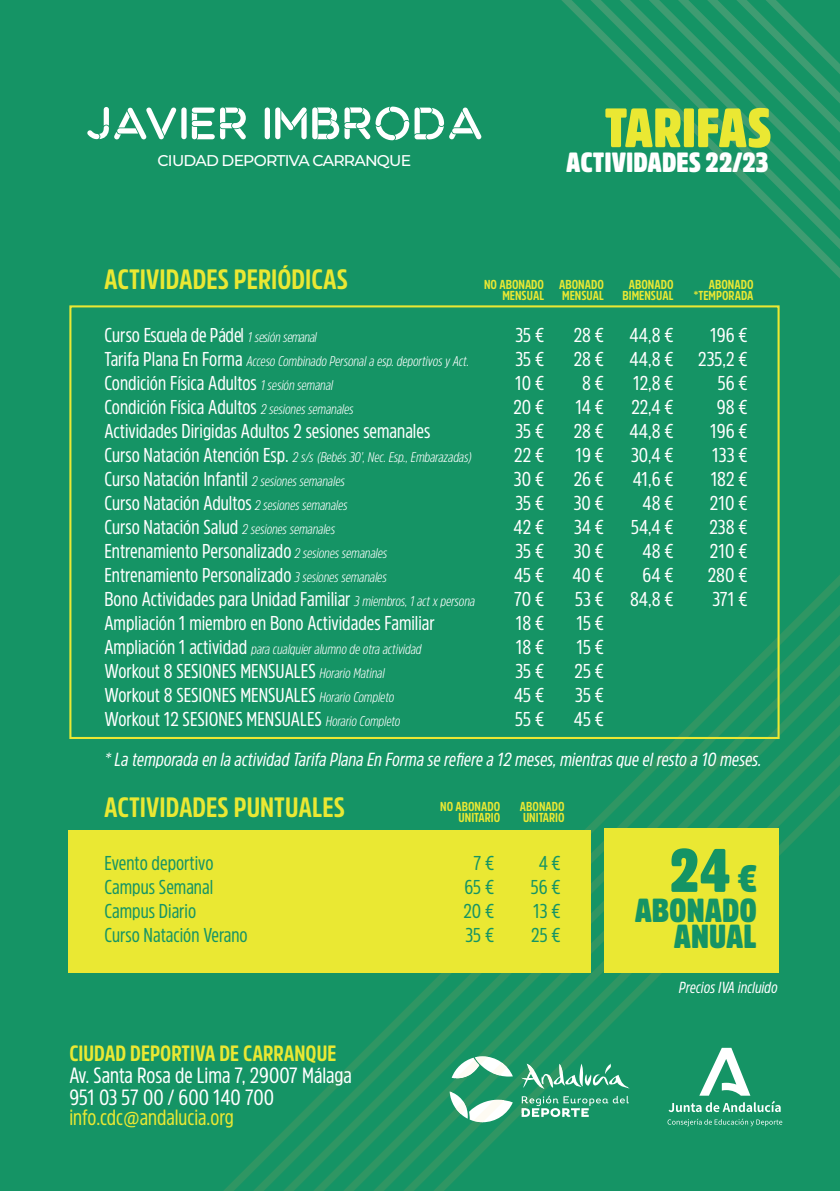
<style>
.page{position:relative;width:840px;height:1191px;background:#fff}
.page>*{position:absolute;margin:0;border:0;box-sizing:border-box;transform-origin:0 0}
.t1{font:900 60.6px "Amsi Pro Cond";color:#159465}
.t2{font:900 54.8px "Amsi Pro Cond";color:#eae833}
.t3{font:900 33px/26px "Amsi Pro Cond";color:#159465;text-align:right}
.t4{font:700 27.8px "Amsi Pro Cond";color:#eae833}
.t5{font:900 27.4px "Amsi Pro Cond";color:#fff}
.t6{font:22px/22px "Amsi Pro Cond";color:#fff}
.t7{font:700 22px "Amsi Pro Cond";color:#eae833}
.t8{font:22px "Amsi Pro Cond";color:#eae833}
.t9{font:20px/24px "Amsi Pro Cond";color:#fff}
.t10{font:20px/24px "Amsi Pro Cond";color:#159465;text-align:center}
.t11{font:italic 19px "Amsi Pro Cond";color:#fff}
.t12{font:italic 16px "Amsi Pro Cond";color:#fff}
.t13{font:500 15.6px "Montserrat";letter-spacing:-.05em;color:#fff}
.t14{font:italic 300 14px "Amsi Pro Cond";color:#fff}
.t15{font:700 12.8px/10.8px "Amsi Pro Cond";color:#eae833;text-align:right}
.s1{font-weight:300;font-style:italic;font-size:14px}
.s2{font-weight:400;font-style:normal;font-size:20px}
.s3{font-size:37.6px}
</style>
<div class="page">
<div style="left:0;top:0;width:839px;height:1191px;background:#159465"></div>
<svg style="left:561px;top:0;width:278px;height:277px"></svg>
<svg style="left:224px;top:574px;width:615px;height:617px"></svg>
<div style="left:603px;top:828px;width:175px;height:145px;background:#eae833"></div>
<div style="left:68px;top:830px;width:522px;height:143px;background:#eae833"></div>
<div style="left:69px;top:305px;width:710px;height:434px;border:2px solid #eae833"></div>
<svg style="left:87px;top:107px;width:89px;height:32px"></svg>
<div style="left:181px;top:107px;width:5px;height:32px;background:#fff;border-radius:3px"></div>
<svg style="left:192px;top:108px;width:54px;height:31px"></svg>
<div style="left:264px;top:107px;width:6px;height:32px;background:#fff;border-radius:3px"></div>
<svg style="left:275px;top:107px;width:31px;height:32px"></svg>
<svg style="left:312px;top:107px;width:169px;height:33px"></svg>
<p class="t13" style="left:157px;top:150px;width:255px">CIUDAD DEPORTIVA CARRANQUE</p>
<h2 class="t2" style="left:604px;top:90px;width:168px">TARIFAS</h2>
<h3 class="t5" style="left:566px;top:144px;width:204px">ACTIVIDADES 22/23</h3>
<h3 class="t4" style="left:104px;top:260px;width:245px">ACTIVIDADES PERIÓDICAS</h3>
<p class="t15" style="left:484px;top:278px;width:61px">NO ABONADO<br>MENSUAL</p>
<p class="t15" style="left:559px;top:278px;width:46px;text-align:left">ABONADO<br>MENSUAL</p>
<p class="t15" style="left:622px;top:278px;width:52px;text-align:center">ABONADO<br>BIMENSUAL</p>
<p class="t15" style="left:693px;top:278px;width:61px">ABONADO *TEMPORADA</p>
<p class="t9" style="left:513px;top:322px;width:32px;text-align:justify">35 € 35 € 10 € 20 € 35 € 22 € 30 € 35 € 42 € 35 € 45 € 70 € 18 € 18 € 35 € 45 € 55 €</p>
<p class="t9" style="left:629px;top:322px;width:45px;text-align:right">44,8 €<br>44,8 €<br>12,8 €<br>22,4 €<br>44,8 €<br>30,4 €<br>41,6 €<br>48 €<br>54,4 €<br>48 €<br>64 €<br>84,8 €</p>
<p class="t9" style="left:698px;top:322px;width:51px;text-align:right">196 €<br>235,2 €<br>56 €<br>98 €<br>196 €<br>133 €<br>182 €<br>210 €<br>238 €<br>210 €<br>280 €<br>371 €</p>
<p class="t11" style="left:104px;top:746px;width:658px">* La temporada en la actividad Tarifa Plana En Forma se refiere a 12 meses, mientras que el resto a 10 meses.</p>
<p class="t15" style="left:440px;top:800px;width:61px">NO ABONADO<br>UNITARIO</p>
<p class="t15" style="left:519px;top:800px;width:46px;text-align:left">ABONADO<br>UNITARIO</p>
<p class="t9" style="left:572px;top:322px;width:33px;text-align:center">28 €<br>28 €<br>8 €<br>14 €<br>28 €<br>19 €<br>26 €<br>30 €<br>34 €<br>30 €<br>40 €<br>53 €<br>15 €<br>15 €<br>25 €<br>35 €<br>45 €</p>
<p class="t9" style="left:104px;top:322px;width:214px">Curso Escuela de Pádel <span class="s1">1 sesión semanal</span></p>
<p class="t14" style="left:104px;top:351px;width:366px"><span class="s2">Tarifa Plana En Forma</span> Acceso Combinado Personal a esp. deportivos y Act.</p>
<p class="t9" style="left:104px;top:370px;width:327px">Condición Física Adultos <span class="s1">1 sesión semanal<br></span>Condición Física Adultos <span class="s1">2 sesiones semanales<br></span>Actividades Dirigidas Adultos 2 sesiones semanales</p>
<p class="t14" style="left:104px;top:447px;width:368px"><span class="s2">Curso Natación Atención Esp.</span> 2 s/s (Bebés 30', Nec. Esp., Embarazadas)</p>
<p class="t9" style="left:104px;top:466px;width:372px">Curso Natación Infantil <span class="s1">2 sesiones semanales<br></span>Curso Natación Adultos <span class="s1">2 sesiones semanales<br></span>Curso Natación Salud <span class="s1">2 sesiones semanales<br></span>Entrenamiento Personalizado <span class="s1">2 sesiones semanales </span>Entrenamiento Personalizado <span class="s1">3 sesiones semanales<br></span>Bono Actividades para Unidad Familiar <span class="s1">3 miembros, 1 act x persona </span>Ampliación 1 miembro en Bono Actividades Familiar</p>
<p class="t14" style="left:104px;top:639px;width:318px"><span class="s2">Ampliación 1 actividad</span> para cualquier alumno de otra actividad</p>
<p class="t9" style="left:104px;top:658px;width:297px">Workout 8 SESIONES MENSUALES <span class="s1">Horario Matinal<br></span>Workout 8 SESIONES MENSUALES <span class="s1">Horario Completo<br></span>Workout 12 SESIONES MENSUALES <span class="s1">Horario Completo</span></p>
<h3 class="t4" style="left:104px;top:788px;width:242px">ACTIVIDADES PUNTUALES</h3>
<p class="t10" style="left:104px;top:850px;width:145px;text-align:left">Evento deportivo<br>Campus Semanal<br>Campus Diario<br>Curso Natación Verano</p>
<p class="t7" style="left:69px;top:1038px;width:268px">CIUDAD DEPORTIVA DE CARRANQUE</p>
<p class="t6" style="left:69px;top:1063px;width:284px">Av. Santa Rosa de Lima 7, 29007 Málaga<br>951 03 57 00 / 600 140 700</p>
<p class="t8" style="left:69px;top:1102px;width:166px">info.cdc@andalucia.org</p>
<p class="t10" style="left:463px;top:850px;width:32px">7 €<br>65 €<br>20 €<br>35 €</p>
<p class="t10" style="left:530px;top:850px;width:31px">4 €<br>56 €<br>13 €<br>25 €</p>
<h1 class="t1" style="left:669px;top:829px;width:89px">24<span class="s3">€</span></h1>
<h3 class="t3" style="left:634px;top:896px;width:124px">ABONADO<br>ANUAL</h3>
<p class="t12" style="left:678px;top:976px;width:100px">Precios IVA incluido</p>
</div>
